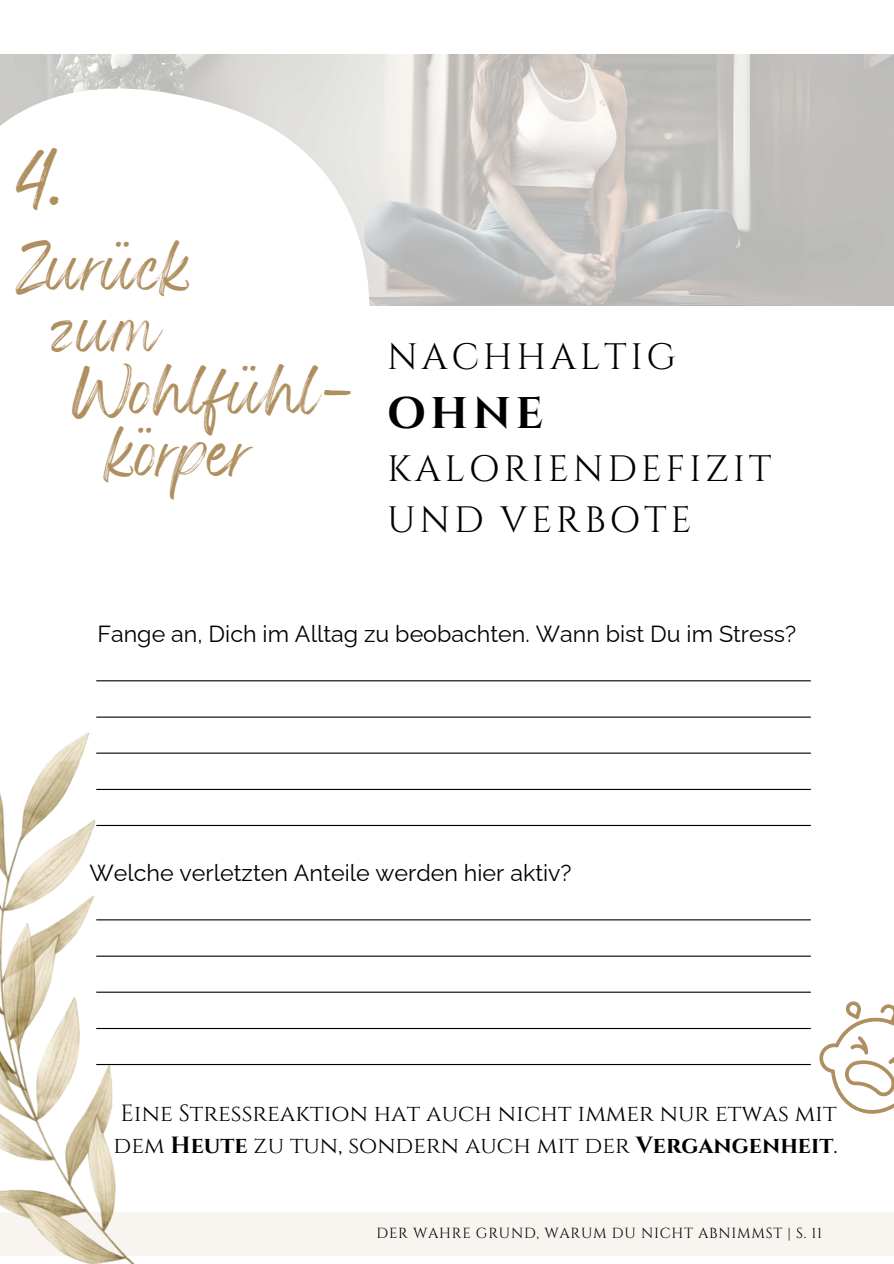
<style>
.page{position:relative;width:894px;height:1264px;background:#fff}
.page>*{position:absolute;margin:0;border:0;box-sizing:border-box;transform-origin:0 0}
.t1{font:45px "Wonderful Branding";color:#af8f60}
.t2{font:700 44.25px "Cinzel";color:#000}
.t3{font:37.65px "Wonderful Branding";color:#af8f60}
.t4{font:36.75px/50.7px "Cinzel";letter-spacing:.1em;color:#000}
.t5{font:23.4px/32.4px "Cinzel";color:#000}
.t6{font:23.25px "Raleway";color:#000}
.t7{font:14.55px "Cinzel";letter-spacing:.05em;color:#000}
.s1{font-weight:700}
</style>
<div class="page">
<img style="left:601px;top:54px;width:292px;height:251px">
<svg style="left:0;top:54px;width:601px;height:664px"></svg>
<div style="left:0;top:1211px;width:893px;height:44px;background:#f8f5f1"></div>
<img style="left:0;top:691px;width:243px;height:375px">
<img style="left:0;top:911px;width:220px;height:352px">
<hr style="left:96px;top:680px;width:714px;height:1px;background:#000">
<hr style="left:96px;top:716px;width:714px;height:1px;background:#000">
<hr style="left:96px;top:752px;width:714px;height:1px;background:#000">
<hr style="left:96px;top:789px;width:714px;height:1px;background:#000">
<hr style="left:96px;top:825px;width:714px;height:1px;background:#000">
<hr style="left:96px;top:919px;width:714px;height:1px;background:#000">
<hr style="left:96px;top:955px;width:714px;height:1px;background:#000">
<hr style="left:96px;top:991px;width:714px;height:1px;background:#000">
<hr style="left:96px;top:1027px;width:714px;height:2px;background:#000">
<hr style="left:96px;top:1063px;width:714px;height:2px;background:#000">
<svg style="left:805px;top:1001px;width:88px;height:113px"></svg>
<h2 class="t1" style="left:16px;top:169px;width:52px">4.</h2>
<h2 class="t3" style="left:16px;top:259px;width:181px">Zurück</h2>
<h2 class="t3" style="left:53px;top:321px;width:111px">zum</h2>
<h2 class="t3" style="left:72px;top:382px;width:280px">Wohlfühl-</h2>
<h2 class="t3" style="left:109px;top:444px;width:146px">körper</h2>
<h1 class="t4" style="left:387px;top:333px;width:290px">NACHHALTIG</h1>
<h1 class="t2" style="left:387px;top:385px;width:158px">OHNE</h1>
<h1 class="t4" style="left:387px;top:444px;width:386px">KALORIENDEFIZIT<br>UND VERBOTE</h1>
<h3 class="t6" style="left:97px;top:620px;width:700px">Fange an, Dich im Alltag zu beobachten. Wann bist Du im Stress?</h3>
<p class="t6" style="left:89px;top:859px;width:483px">Welche verletzten Anteile werden hier aktiv?</p>
<p class="t5" style="left:113px;top:1097px;width:725px">Eine Stressreaktion hat auch nicht immer nur etwas mit dem <span class="s1">Heute</span> zu tun, sondern auch mit der <span class="s1">Vergangenheit</span>.</p>
<p class="t7" style="left:376px;top:1223px;width:447px">DER WAHRE GRUND, WARUM DU NICHT ABNIMMST | S. 11</p>
</div>
